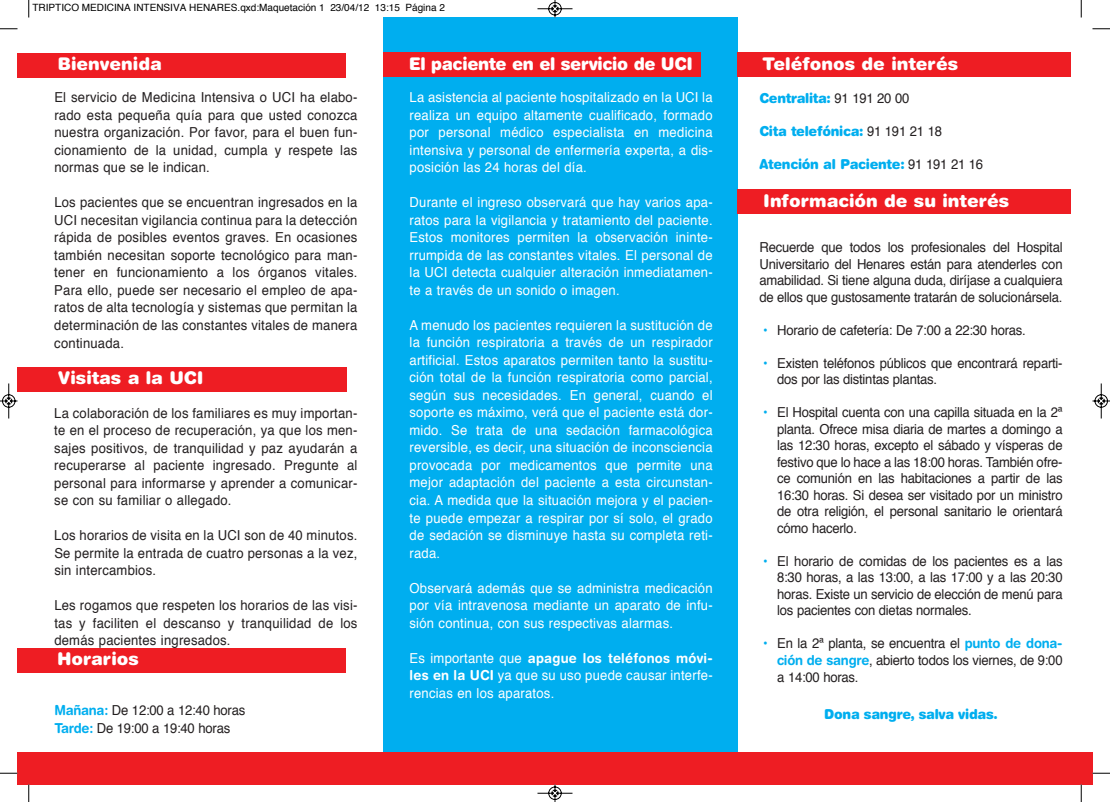
<style>
.page{position:relative;width:1110px;height:802px;background:#fff}
.page>*{position:absolute;margin:0;border:0;box-sizing:border-box;transform-origin:0 0}
.t1{font:900 17.5px "Helvetica Rounded";color:#fff}
.t2{font:900 17.5px "Helvetica Rounded";letter-spacing:-.02em;color:#fff;scale:.95 1}
.t3{font:13.75px/17.5px "Helvetica";letter-spacing:-.015em;color:#231f20;text-align:justify;scale:.95 1}
.t4{font:13.75px/17.5px "Helvetica";letter-spacing:.015em;color:#fff;text-align:justify;scale:.95 1}
.t5{font:900 13.75px "Helvetica Rounded";letter-spacing:-.02em;color:#00aeef;scale:.95 1}
.t6{font:700 13.75px "Helvetica Rounded";letter-spacing:.02em;color:#fff;scale:.95 1}
.t7{font:10px "Helvetica";color:#000}
.s1{font-family:"Helvetica Rounded";font-weight:700;color:#00aeef}
.s2{font-family:"Helvetica";font-weight:400}
.s3{font-family:"Helvetica Rounded";font-weight:700}
.s4{font-family:"Helvetica";font-weight:400;color:#231f20}
.s5{color:#00aeef}
</style>
<div class="page">
<div style="left:383px;top:18px;width:354px;height:755px;background:#00aeef"></div>
<div style="left:18px;top:53px;width:328px;height:24px;background:#ee1d23"></div>
<div style="left:18px;top:367px;width:328px;height:25px;background:#ee1d23"></div>
<div style="left:18px;top:753px;width:1074px;height:31px;background:#ee1d23"></div>
<div style="left:737px;top:53px;width:334px;height:24px;background:#ee1d23"></div>
<div style="left:737px;top:189px;width:334px;height:25px;background:#ee1d23"></div>
<div style="left:383px;top:53px;width:318px;height:24px;background:#ee1d23"></div>
<div style="left:18px;top:648px;width:328px;height:24px;background:#ee1d23"></div>
<svg style="left:28px;top:0;width:2px;height:18px"></svg>
<svg style="left:0;top:28px;width:18px;height:2px"></svg>
<svg style="left:1081px;top:0;width:1px;height:18px"></svg>
<svg style="left:1092px;top:28px;width:18px;height:2px"></svg>
<svg style="left:28px;top:784px;width:2px;height:18px"></svg>
<svg style="left:0;top:773px;width:18px;height:1px"></svg>
<svg style="left:1081px;top:784px;width:1px;height:18px"></svg>
<svg style="left:1092px;top:773px;width:18px;height:1px"></svg>
<svg style="left:537px;top:0;width:36px;height:18px"></svg>
<svg style="left:537px;top:784px;width:36px;height:18px"></svg>
<svg style="left:0;top:383px;width:18px;height:36px"></svg>
<svg style="left:1092px;top:383px;width:18px;height:36px"></svg>
<p class="t7" style="left:32px;top:4px;width:414px">TRIPTICO MEDICINA INTENSIVA HENARES.qxd:Maquetación 1 23/04/12 13:15 Página 2</p>
<p class="t1" style="left:57px;top:57px;width:106px">Bienvenida</p>
<p class="t3" style="left:54px;top:90px;width:321px">El servicio de Medicina Intensiva o UCI ha elabo&shy;rado esta pequeña quía para que usted conozca nuestra organización. Por favor, para el buen fun&shy;cionamiento de la unidad, cumpla y respete las normas que se le indican.</p>
<p class="t3" style="left:54px;top:195px;width:321px">Los pacientes que se encuentran ingresados en la UCI necesitan vigilancia continua para la detección rápida de posibles eventos graves. En ocasiones también necesitan soporte tecnológico para man&shy;tener en funcionamiento a los órganos vitales.<br>Para ello, puede ser necesario el empleo de apa&shy;ratos de alta tecnología y sistemas que permitan la determinación de las constantes vitales de manera continuada.</p>
<p class="t1" style="left:58px;top:372px;width:147px">Visitas a la UCI</p>
<p class="t3" style="left:54px;top:405px;width:321px">La colaboración de los familiares es muy importan&shy;te en el proceso de recuperación, ya que los men&shy;sajes positivos, de tranquilidad y paz ayudarán a recuperarse al paciente ingresado. Pregunte al personal para informarse y aprender a comunicar&shy;se con su familiar o allegado.</p>
<p class="t3" style="left:54px;top:527px;width:321px">Los horarios de visita en la UCI son de 40 minutos.<br>Se permite la entrada de cuatro personas a la vez, sin intercambios.</p>
<p class="t3" style="left:54px;top:597px;width:321px">Les rogamos que respeten los horarios de las visi&shy;tas y faciliten el descanso y tranquilidad de los demás pacientes ingresados.</p>
<p class="t1" style="left:57px;top:652px;width:83px">Horarios</p>
<p class="t3" style="left:54px;top:702px;width:202px"><span class="s1">Mañana:</span> De 12:00 a 12:40 horas<br><span class="s1">Tarde:</span> De 19:00 a 19:40 horas</p>
<p class="t2" style="left:409px;top:57px;width:300px">El paciente en el servicio de UCI</p>
<p class="t4" style="left:410px;top:90px;width:321px">La asistencia al paciente hospitalizado en la UCI la realiza un equipo altamente cualificado, formado por personal médico especialista en medicina intensiva y personal de enfermería experta, a dis&shy;posición las 24 horas del día.</p>
<p class="t4" style="left:410px;top:195px;width:321px">Durante el ingreso observará que hay varios apa&shy;ratos para la vigilancia y tratamiento del paciente.<br>Estos monitores permiten la observación ininte&shy;rrumpida de las constantes vitales. El personal de la UCI detecta cualquier alteración inmediatamen&shy;te a través de un sonido o imagen.</p>
<p class="t4" style="left:410px;top:317px;width:321px">A menudo los pacientes requieren la sustitución de la función respiratoria a través de un respirador artificial. Estos aparatos permiten tanto la sustitu&shy;ción total de la función respiratoria como parcial, según sus necesidades. En general, cuando el soporte es máximo, verá que el paciente está dor&shy;mido. Se trata de una sedación farmacológica reversible, es decir, una situación de inconsciencia provocada por medicamentos que permite una mejor adaptación del paciente a esta circunstan&shy;cia. A medida que la situación mejora y el pacien&shy;te puede empezar a respirar por sí solo, el grado de sedación se disminuye hasta su completa reti&shy;rada.</p>
<p class="t4" style="left:410px;top:580px;width:321px">Observará además que se administra medicación por vía intravenosa mediante un aparato de infu&shy;sión continua, con sus respectivas alarmas.</p>
<p class="t6" style="left:410px;top:652px;width:321px"><span class="s2">Es importante que</span> apague los teléfonos móvi-</p>
<p class="t4" style="left:410px;top:667px;width:321px"><span class="s3">les en la UCI</span> ya que su uso puede causar interfe&shy;rencias en los aparatos.</p>
<p class="t1" style="left:762px;top:57px;width:197px">Teléfonos de interés</p>
<p class="t5" style="left:759px;top:93px;width:159px">Centralita: <span class="s4">91 191 20 00</span></p>
<p class="t5" style="left:759px;top:126px;width:194px">Cita telefónica: <span class="s4">91 191 21 18</span></p>
<p class="t5" style="left:759px;top:159px;width:237px">Atención al Paciente: <span class="s4">91 191 21 16</span></p>
<p class="t1" style="left:763px;top:194px;width:247px">Información de su interés</p>
<p class="t3" style="left:759px;top:240px;width:321px;line-height:16.5px">Recuerde que todos los profesionales del Hospital Universitario del Henares están para atenderles con amabilidad. Si tiene alguna duda, diríjase a cualquiera de ellos que gustosamente tratarán de solucionársela.</p>
<p class="t3" style="left:763px;top:322px;width:278px"><span class="s5">•</span> Horario de cafetería: De 7:00 a 22:30 horas.</p>
<p class="t3" style="left:777px;top:355px;width:302px;line-height:16.5px;text-indent:-14px"><span class="s5">•</span> Existen teléfonos públicos que encontrará reparti&shy;dos por las distintas plantas.</p>
<p class="t3" style="left:777px;top:405px;width:302px;line-height:16.5px;text-indent:-14px"><span class="s5">•</span> El Hospital cuenta con una capilla situada en la 2ª planta. Ofrece misa diaria de martes a domingo a las 12:30 horas, excepto el sábado y vísperas de festivo que lo hace a las 18:00 horas. También ofre&shy;ce comunión en las habitaciones a partir de las 16:30 horas. Si desea ser visitado por un ministro de otra religión, el personal sanitario le orientará cómo hacerlo.</p>
<p class="t3" style="left:777px;top:553px;width:302px;line-height:16.5px;text-indent:-14px"><span class="s5">•</span> El horario de comidas de los pacientes es a las 8:30 horas, a las 13:00, a las 17:00 y a las 20:30 horas. Existe un servicio de elección de menú para los pacientes con dietas normales.</p>
<p class="t3" style="left:777px;top:636px;width:302px;line-height:16.8px;text-indent:-14px"><span class="s5">•</span> En la 2ª planta, se encuentra el <span class="s1">punto de dona&shy;ción de sangre</span>, abierto todos los viernes, de 9:00 a 14:00 horas.</p>
<p class="t5" style="left:824px;top:709px;width:184px">Dona sangre, salva vidas.</p>
</div>
